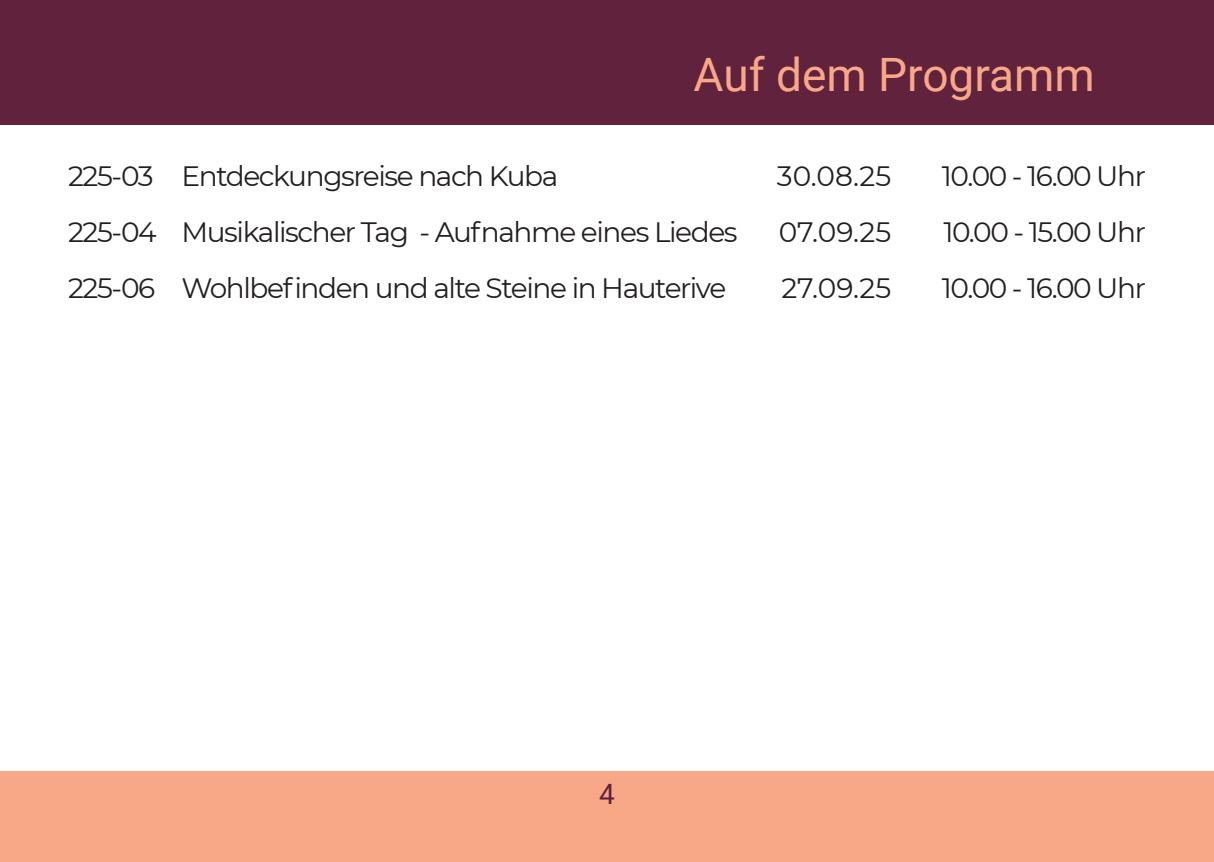
<style>
.page{position:relative;width:1214px;height:862px;background:#fff}
.page>*{position:absolute;margin:0;border:0;box-sizing:border-box;transform-origin:0 0}
.t1{font:46px "Roboto";color:#f8a787}
.t2{font:28px "Montserrat";letter-spacing:-.05em;color:#231f20}
.t3{font:28px "Roboto";color:#60223c}
</style>
<div class="page">
<div style="left:0;top:0;width:1213px;height:125px;background:#60223c"></div>
<div style="left:0;top:771px;width:1213px;height:91px;background:#f8a787"></div>
<h1 class="t1" style="left:693px;top:43px;width:402px">Auf dem Programm</h1>
<p class="t2" style="left:68px;top:157px;width:491px">225-03 Entdeckungsreise nach Kuba</p>
<p class="t2" style="left:776px;top:157px;width:116px">30.08.25</p>
<p class="t2" style="left:941px;top:157px;width:205px">10.00 - 16.00 Uhr</p>
<p class="t2" style="left:68px;top:213px;width:671px">225-04 Musikalischer Tag - Aufnahme eines Liedes</p>
<p class="t2" style="left:778px;top:213px;width:114px">07.09.25</p>
<p class="t2" style="left:943px;top:213px;width:204px">10.00 - 15.00 Uhr</p>
<p class="t2" style="left:68px;top:269px;width:659px">225-06 Wohlbefinden und alte Steine in Hauterive</p>
<p class="t2" style="left:781px;top:269px;width:111px">27.09.25</p>
<p class="t2" style="left:941px;top:269px;width:205px">10.00 - 16.00 Uhr</p>
<p class="t3" style="left:599px;top:774px;width:17px">4</p>
</div>
